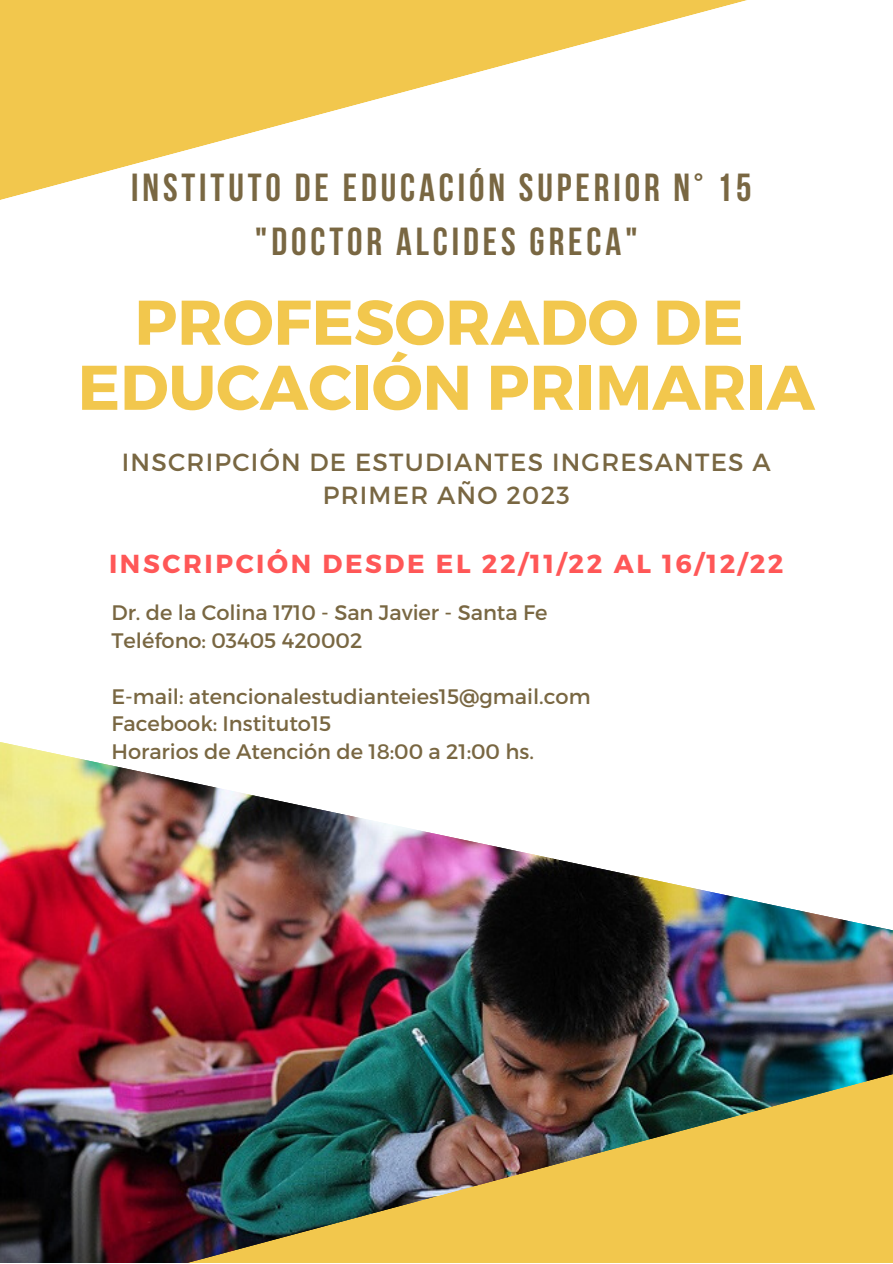
<style>
.page{position:relative;width:893px;height:1264px;background:#fff}
.page>*{position:absolute;margin:0;border:0;box-sizing:border-box;transform-origin:0 0}
.t1{font:700 63px/65.1px "Montserrat";color:#f2c74d;text-align:center}
.t2{font:700 39px/53.8px "Bebas Neue";letter-spacing:.1em;color:#796742;text-align:center}
.t3{font:700 25.95px "Montserrat";letter-spacing:.1em;color:#ff5757}
.t4{font:24.75px/33.5px "Montserrat";letter-spacing:.05em;color:#796742;text-align:center}
.t5{font:21px/27.9px "Montserrat";color:#796742}
</style>
<div class="page">
<img style="left:0;top:939px;width:892px;height:323px">
<img style="left:89px;top:1031px;width:803px;height:231px">
<img style="left:0;top:742px;width:892px;height:197px">
<svg style="left:0;top:0;width:747px;height:200px"></svg>
<h2 class="t2" style="left:131px;top:164px;width:622px">INSTITUTO DE EDUCACIÓN SUPERIOR N° 15 "DOCTOR ALCIDES GRECA"</h2>
<h1 class="t1" style="left:78px;top:286px;width:738px">PROFESORADO DE<br>EDUCACIÓN PRIMARIA</h1>
<p class="t4" style="left:122px;top:444px;width:650px">INSCRIPCIÓN DE ESTUDIANTES INGRESANTES A<br>PRIMER AÑO 2023</p>
<p class="t3" style="left:109px;top:546px;width:676px">INSCRIPCIÓN DESDE EL 22/11/22 AL 16/12/22</p>
<p class="t5" style="left:111px;top:597px;width:437px">Dr. de la Colina 1710 - San Javier - Santa Fe<br>Teléfono: 03405 420002</p>
<p class="t5" style="left:111px;top:681px;width:480px">E-mail: atencionalestudianteies15@gmail.com<br>Facebook: Instituto15<br>Horarios de Atención de 18:00 a 21:00 hs.</p>
</div>
